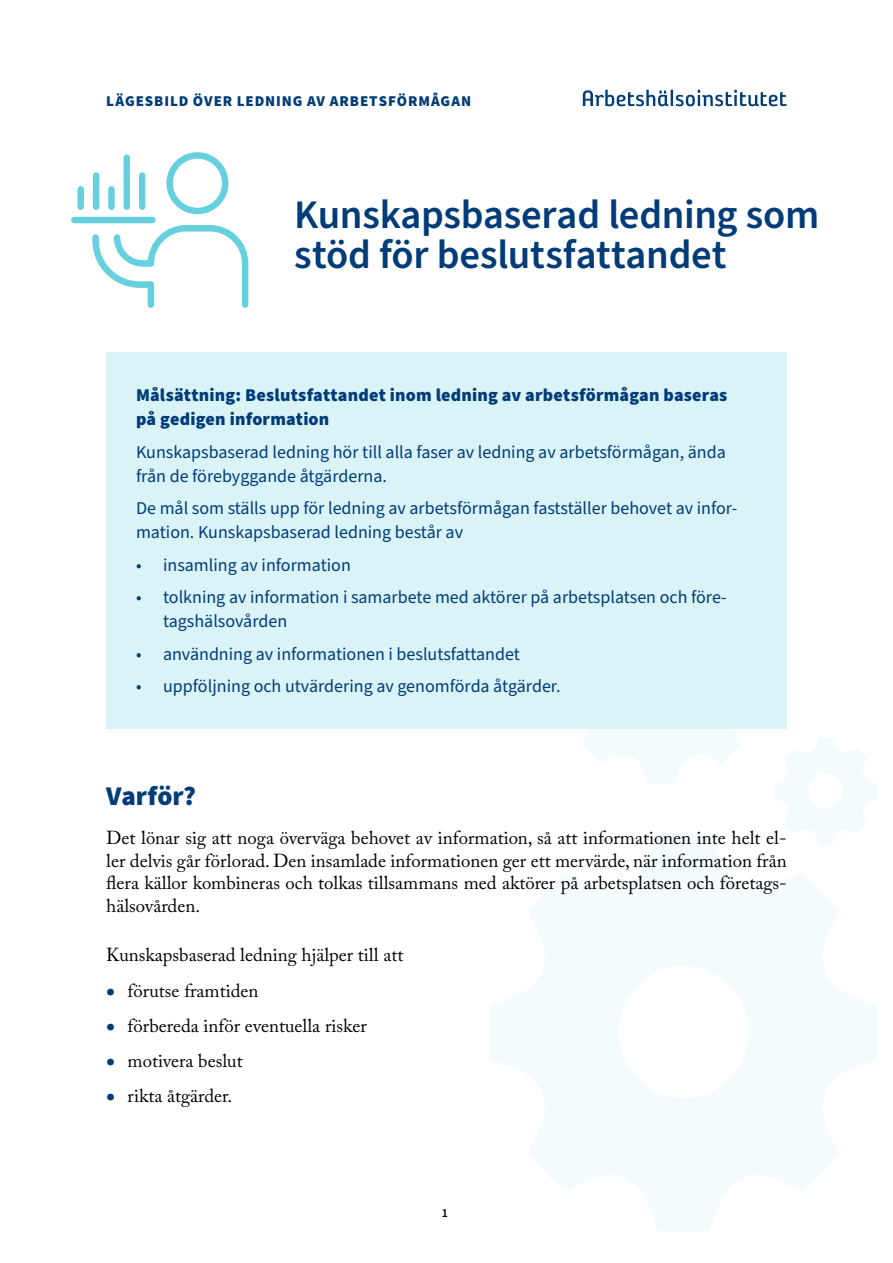
<style>
.page{position:relative;width:893px;height:1263px;background:#fff}
.page>*{position:absolute;margin:0;border:0;box-sizing:border-box;transform-origin:0 0}
.Pääotsikko_H1{font:600 40.5px/40.5px "Source Sans Pro";letter-spacing:-.005em;color:#003c78}
.Väliotsikko_H{font:900 27px "Source Sans Pro";color:#003c78}
.Leipäteksti_P{font:18.75px/22.5px "Adobe Caslon Pro";color:#000;text-align:justify}
.Lista_P{font:18.75px "Adobe Caslon Pro";color:#000}
.Laatikko_teksti_P{font:18px/24px "Source Sans Pro";color:#003c78}
.Alaotsikko-tavoite_H{font:900 18px/24px "Source Sans Pro";letter-spacing:.01em;color:#003c78}
.Yläotsikko_H{font:900 15px "Source Sans Pro";letter-spacing:.06em;color:#003c78}
.t1{font:600 12px "Source Sans Pro";color:#000}
.s1{font-family:"Source Sans Pro";font-size:15px;color:#003c78}
</style>
<div class="page">
<svg style="left:490px;top:834px;width:387px;height:397px;fill:#f3fbfc"></svg>
<svg style="left:583px;top:729px;width:157px;height:54px"></svg>
<svg style="left:774px;top:738px;width:103px;height:106px"></svg>
<svg style="left:583px;top:90px;width:204px;height:16px"></svg>
<div style="left:106px;top:353px;width:681px;height:109px;background:#d9f3f7"></div>
<div style="left:106px;top:409px;width:681px;height:109px;background:#d9f3f7"></div>
<div style="left:106px;top:466px;width:681px;height:109px;background:#d9f3f7"></div>
<div style="left:106px;top:555px;width:681px;height:109px;background:#d9f3f7"></div>
<div style="left:106px;top:644px;width:681px;height:85px;background:#d9f3f7"></div>
<div style="left:74px;top:217px;width:78px;height:6px;background:#66d0df"></div>
<div style="left:77px;top:189px;width:7px;height:18px;background:#66d0df"></div>
<div style="left:93px;top:175px;width:6px;height:32px;background:#66d0df"></div>
<div style="left:108px;top:189px;width:7px;height:18px;background:#66d0df"></div>
<div style="left:124px;top:158px;width:6px;height:49px;background:#66d0df"></div>
<div style="left:139px;top:175px;width:6px;height:32px;background:#66d0df"></div>
<div style="left:166px;top:152px;width:62px;height:62px;border:7px solid #66d0df;border-radius:50%"></div>
<svg style="left:89px;top:222px;width:160px;height:86px"></svg>
<p class="Yläotsikko_H" style="left:106px;top:91px;width:366px">LÄGESBILD ÖVER LEDNING AV ARBETSFÖRMÅGAN</p>
<h1 class="Pääotsikko_H1" style="left:294px;top:195px;width:527px">Kunskapsbaserad ledning som stöd för beslutsfattandet</h1>
<p class="Alaotsikko-tavoite_H" style="left:136px;top:383px;width:593px">Målsättning: Beslutsfattandet inom ledning av arbetsförmågan baseras på gedigen information</p>
<p class="Laatikko_teksti_P" style="left:136px;top:440px;width:591px">Kunskapsbaserad ledning hör till alla faser av ledning av arbetsförmågan, ända från de förebyggande åtgärderna.</p>
<p class="Laatikko_teksti_P" style="left:136px;top:497px;width:603px">De mål som ställs upp för ledning av arbetsförmågan fastställer behovet av infor&shy;mation. Kunskapsbaserad ledning består av</p>
<p class="Laatikko_teksti_P" style="left:136px;top:553px;width:216px">• insamling av information</p>
<p class="Laatikko_teksti_P" style="left:163px;top:586px;width:565px;text-indent:-27px">• tolkning av information i samarbete med aktörer på arbetsplatsen och före&shy;tagshälsovården</p>
<p class="Laatikko_teksti_P" style="left:136px;top:642px;width:385px">• användning av informationen i beslutsfattandet</p>
<p class="Laatikko_teksti_P" style="left:136px;top:675px;width:426px">• uppföljning och utvärdering av genomförda åtgärder.</p>
<p class="Väliotsikko_H" style="left:106px;top:777px;width:91px">Varför?</p>
<p class="Leipäteksti_P" style="left:106px;top:826px;width:682px">Det lönar sig att noga överväga behovet av information, så att informationen inte helt el&shy;ler delvis går förlorad. Den insamlade informationen ger ett mervärde, när information från flera källor kombineras och tolkas tillsammans med aktörer på arbetsplatsen och företags&shy;hälsovården.</p>
<p class="Leipäteksti_P" style="left:106px;top:944px;width:299px">Kunskapsbaserad ledning hjälper till att</p>
<p class="Lista_P" style="left:106px;top:979px;width:154px"><span class="s1">●</span> förutse framtiden</p>
<p class="Lista_P" style="left:106px;top:1014px;width:262px"><span class="s1">●</span> förbereda inför eventuella risker</p>
<p class="Lista_P" style="left:106px;top:1050px;width:138px"><span class="s1">●</span> motivera beslut</p>
<p class="Lista_P" style="left:106px;top:1085px;width:127px"><span class="s1">●</span> rikta åtgärder.</p>
<p class="t1" style="left:442px;top:1204px;width:8px">1</p>
</div>
